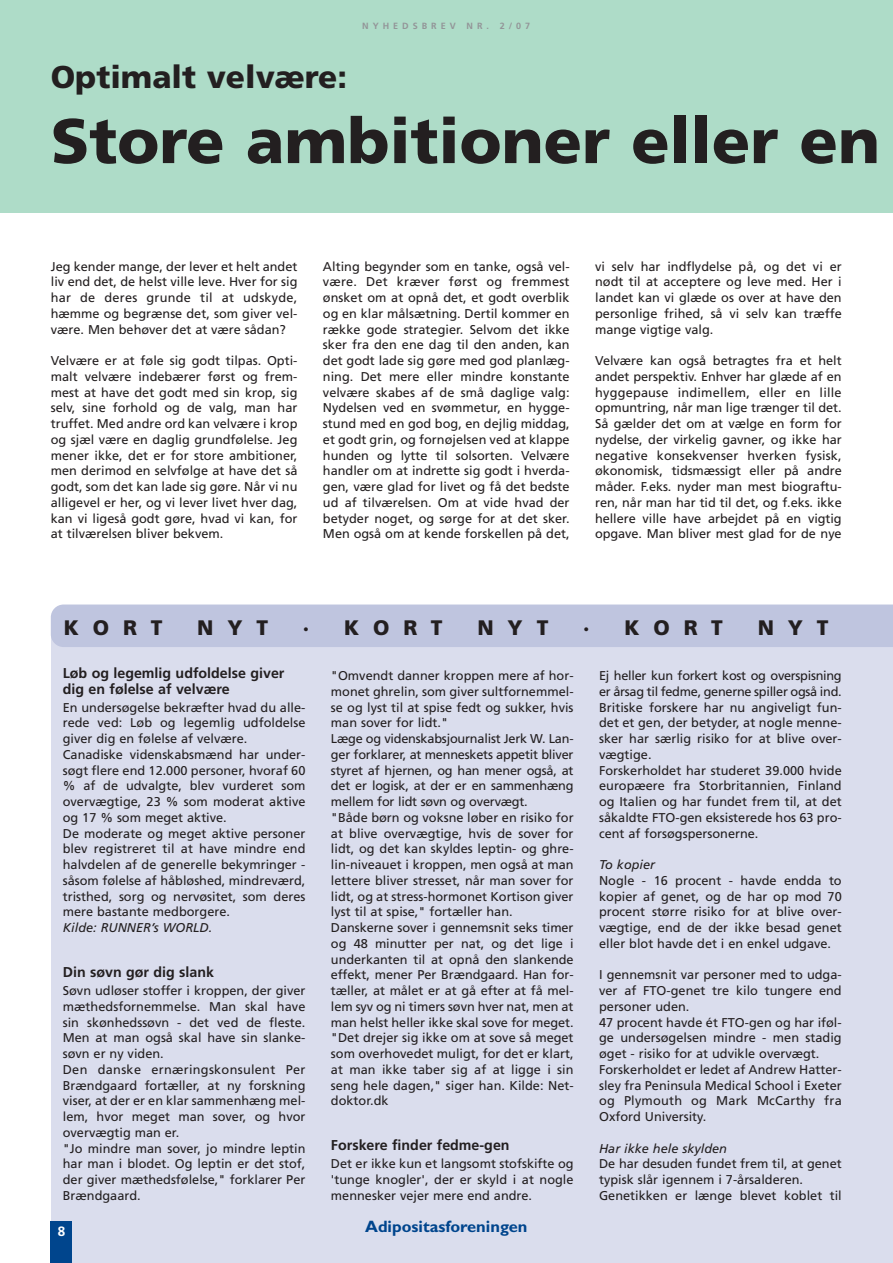
<style>
.page{position:relative;width:893px;height:1263px;background:#fff}
.page>*{position:absolute;margin:0;border:0;box-sizing:border-box;transform-origin:0 0}
.t1{font:900 63px "Frutiger";color:#231f20}
.t2{font:900 31.5px "Frutiger";color:#231f20}
.t3{font:900 21px "Frutiger";letter-spacing:.66em;color:#231f20}
.t4{font:700 16.5px "Gill Sans";color:#00458d}
.t5{font:700 14.25px/15.8px "Frutiger";color:#231f20}
.t6{font:700 13.5px "Frutiger";color:#fff}
.t7{font:12.75px/15.8px "Frutiger";color:#231f20;text-align:justify}
.t8{font:italic 12.75px "Frutiger";color:#231f20}
.t9{font:700 9px "Frutiger";letter-spacing:.445em;color:#939598}
</style>
<div class="page">
<div style="left:51px;top:630px;width:842px;height:633px;background:#dadded"></div>
<div style="left:51px;top:604px;width:842px;height:43px;background:#bfc5df"></div>
<div style="left:0;top:1px;width:893px;height:212px;background:#aedcc8"></div>
<div style="left:51px;top:1221px;width:21px;height:42px;background:#00458d"></div>
<p class="t9" style="left:362px;top:22px;width:170px">NYHEDSBREV NR. 2/07</p>
<h2 class="t2" style="left:51px;top:64px;width:298px">Optimalt velvære:</h2>
<h1 class="t1" style="left:51px;top:116px;width:831px">Store ambitioner eller en</h1>
<p class="t7" style="left:51px;top:259px;width:248px">Jeg kender mange, der lever et helt andet liv end det, de helst ville leve. Hver for sig har de deres grunde til at udskyde, hæmme og begrænse det, som giver vel&shy;være. Men behøver det at være sådan?</p>
<p class="t7" style="left:51px;top:354px;width:248px">Velvære er at føle sig godt tilpas. Opti&shy;malt velvære indebærer først og frem&shy;mest at have det godt med sin krop, sig selv, sine forhold og de valg, man har truffet. Med andre ord kan velvære i krop og sjæl være en daglig grundfølelse. Jeg mener ikke, det er for store ambitioner, men derimod en selvfølge at have det så godt, som det kan lade sig gøre. Når vi nu alligevel er her, og vi lever livet hver dag, kan vi ligeså godt gøre, hvad vi kan, for at tilværelsen bliver bekvem.</p>
<p class="t7" style="left:323px;top:259px;width:248px">Alting begynder som en tanke, også vel&shy;være. Det kræver først og fremmest ønsket om at opnå det, et godt overblik og en klar målsætning. Dertil kommer en række gode strategier. Selvom det ikke sker fra den ene dag til den anden, kan det godt lade sig gøre med god planlæg&shy;ning. Det mere eller mindre konstante velvære skabes af de små daglige valg:<br>Nydelsen ved en svømmetur, en hygge&shy;stund med en god bog, en dejlig middag, et godt grin, og fornøjelsen ved at klappe hunden og lytte til solsorten. Velvære handler om at indrette sig godt i hverda&shy;gen, være glad for livet og få det bedste ud af tilværelsen. Om at vide hvad der betyder noget, og sørge for at det sker.<br>Men også om at kende forskellen på det,</p>
<p class="t7" style="left:595px;top:259px;width:248px">vi selv har indflydelse på, og det vi er nødt til at acceptere og leve med. Her i landet kan vi glæde os over at have den personlige frihed, så vi selv kan træffe mange vigtige valg.</p>
<p class="t7" style="left:595px;top:354px;width:248px">Velvære kan også betragtes fra et helt andet perspektiv. Enhver har glæde af en hyggepause indimellem, eller en lille opmuntring, når man lige trænger til det.<br>Så gælder det om at vælge en form for nydelse, der virkelig gavner, og ikke har negative konsekvenser hverken fysisk, økonomisk, tidsmæssigt eller på andre måder. F.eks. nyder man mest biograftu&shy;ren, når man har tid til det, og f.eks. ikke hellere ville have arbejdet på en vigtig opgave. Man bliver mest glad for de nye</p>
<h3 class="t3" style="left:64px;top:619px;width:100px">KORT</h3>
<h3 class="t3" style="left:197px;top:619px;width:72px">NYT</h3>
<h3 class="t3" style="left:303px;top:619px;width:141px">· KORT</h3>
<h3 class="t3" style="left:477px;top:619px;width:72px">NYT</h3>
<h3 class="t3" style="left:583px;top:619px;width:141px">· KORT</h3>
<h3 class="t3" style="left:758px;top:619px;width:72px">NYT</h3>
<p class="t5" style="left:63px;top:666px;width:223px">Løb og legemlig udfoldelse giver dig en følelse af velvære</p>
<p class="t7" style="left:63px;top:700px;width:244px;text-align:left">En undersøgelse bekræfter hvad du alle&shy;rede ved: Løb og legemlig udfoldelse giver dig en følelse af velvære.<br>Canadiske videnskabsmænd har under&shy;søgt flere end 12.000 personer, hvoraf 60 % af de udvalgte, blev vurderet som overvægtige, 23 % som moderat aktive og 17 % som meget aktive.<br>De moderate og meget aktive personer blev registreret til at have mindre end halvdelen af de generelle bekymringer - såsom følelse af håbløshed, mindreværd, tristhed, sorg og nervøsitet, som deres mere bastante medborgere.</p>
<p class="t8" style="left:63px;top:922px;width:151px">Kilde: RUNNER’s WORLD.</p>
<p class="t5" style="left:63px;top:965px;width:153px">Din søvn gør dig slank</p>
<p class="t7" style="left:63px;top:984px;width:244px;text-align:left">Søvn udløser stoffer i kroppen, der giver mæthedsfornemmelse. Man skal have sin skønhedssøvn - det ved de fleste.<br>Men at man også skal have sin slanke&shy;søvn er ny viden.<br>Den danske ernæringskonsulent Per<br>Brændgaard fortæller, at ny forskning viser, at der er en klar sammenhæng mel&shy;lem, hvor meget man sover, og hvor overvægtig man er.<br>"Jo mindre man sover, jo mindre leptin har man i blodet. Og leptin er det stof, der giver mæthedsfølelse," forklarer Per<br>Brændgaard.</p>
<p class="t6" style="left:58px;top:1225px;width:9px">8</p>
<p class="t7" style="left:331px;top:669px;width:244px;text-align:left">"Omvendt danner kroppen mere af hor&shy;monet ghrelin, som giver sultfornemmel&shy;se og lyst til at spise fedt og sukker, hvis man sover for lidt."<br>Læge og videnskabsjournalist Jerk W. Lan&shy;ger forklarer, at menneskets appetit bliver styret af hjernen, og han mener også, at det er logisk, at der er en sammenhæng mellem for lidt søvn og overvægt.<br>"Både børn og voksne løber en risiko for at blive overvægtige, hvis de sover for lidt, og det kan skyldes leptin- og ghre&shy;lin-niveauet i kroppen, men også at man lettere bliver stresset, når man sover for lidt, og at stress-hormonet Kortison giver lyst til at spise," fortæller han.<br>Danskerne sover i gennemsnit seks timer og 48 minutter per nat, og det lige i underkanten til at opnå den slankende effekt, mener Per Brændgaard. Han for&shy;tæller, at målet er at gå efter at få mel&shy;lem syv og ni timers søvn hver nat, men at man helst heller ikke skal sove for meget. "Det drejer sig ikke om at sove så meget som overhovedet muligt, for det er klart, at man ikke taber sig af at ligge i sin seng hele dagen," siger han. Kilde: Net&shy;doktor.dk</p>
<p class="t5" style="left:331px;top:1139px;width:180px">Forskere finder fedme-gen</p>
<p class="t7" style="left:331px;top:1157px;width:244px">Det er ikke kun et langsomt stofskifte og 'tunge knogler', der er skyld i at nogle mennesker vejer mere end andre.</p>
<p class="t4" style="left:365px;top:1221px;width:164px">Adipositasforeningen</p>
<p class="t7" style="left:599px;top:669px;width:244px;text-align:left">Ej heller kun forkert kost og overspisning er årsag til fedme, generne spiller også ind.<br>Britiske forskere har nu angiveligt fun&shy;det et gen, der betyder, at nogle menne&shy;sker har særlig risiko for at blive over&shy;vægtige.<br>Forskerholdet har studeret 39.000 hvide europæere fra Storbritannien, Finland og Italien og har fundet frem til, at det såkaldte FTO-gen eksisterede hos 63 pro&shy;cent af forsøgspersonerne.</p>
<p class="t8" style="left:599px;top:859px;width:58px">To kopier</p>
<p class="t7" style="left:599px;top:873px;width:244px">Nogle - 16 procent - havde endda to kopier af genet, og de har op mod 70 procent større risiko for at blive over&shy;vægtige, end de der ikke besad genet eller blot havde det i en enkel udgave.</p>
<p class="t7" style="left:599px;top:968px;width:244px;text-align:left">I gennemsnit var personer med to udga&shy;ver af FTO-genet tre kilo tungere end personer uden.<br>47 procent havde ét FTO-gen og har iføl&shy;ge undersøgelsen mindre - men stadig øget - risiko for at udvikle overvægt.<br>Forskerholdet er ledet af Andrew Hatter&shy;sley fra Peninsula Medical School i Exeter og Plymouth og Mark McCarthy fra Oxford University.</p>
<p class="t8" style="left:599px;top:1143px;width:129px">Har ikke hele skylden</p>
<p class="t7" style="left:599px;top:1157px;width:244px;text-align:left">De har desuden fundet frem til, at genet typisk slår igennem i 7-årsalderen.<br>Genetikken er længe blevet koblet til</p>
</div>
